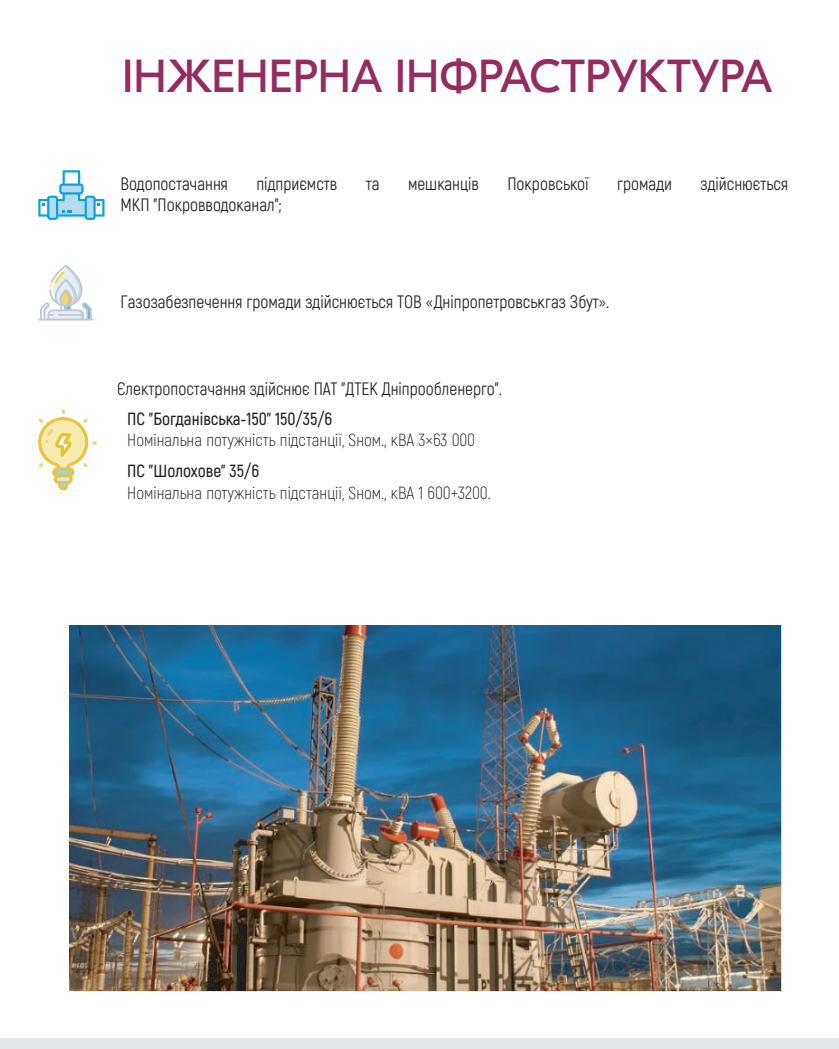
<style>
.page{position:relative;width:839px;height:1049px;background:#fff}
.page>*{position:absolute;margin:0;border:0;box-sizing:border-box;transform-origin:0 0}
.t1{font:46.25px "GT Eesti Pro Display";color:#942c61}
.t2{font:17.5px "Akrobat";color:#232224}
.t3{font:300 17.5px "Akrobat";color:#232224}
.t4{font:17.5px "Akrobat";color:#222423}
.t5{font:600 17.5px "Akrobat";color:#232224}
</style>
<div class="page">
<div style="left:0;top:1038px;width:839px;height:11px;background:#e2e5e9"></div>
<svg style="left:38px;top:170px;width:66px;height:50px"></svg>
<svg style="left:38px;top:409px;width:59px;height:81px"></svg>
<svg style="left:38px;top:265px;width:56px;height:55px"></svg>
<img style="left:69px;top:625px;width:713px;height:366px">
<h1 class="t1" style="left:122px;top:51px;width:652px">ІНЖЕНЕРНА ІНФРАСТРУКТУРА</h1>
<p class="t2" style="left:121px;top:173px;width:109px">Водопостачання</p>
<p class="t2" style="left:256px;top:173px;width:82px">підприємств</p>
<p class="t2" style="left:366px;top:173px;width:15px">та</p>
<p class="t2" style="left:408px;top:173px;width:72px">мешканців</p>
<p class="t2" style="left:507px;top:173px;width:83px">Покровської</p>
<p class="t2" style="left:617px;top:173px;width:57px">громади</p>
<p class="t2" style="left:700px;top:173px;width:89px">здійснюється</p>
<p class="t2" style="left:121px;top:195px;width:162px">МКП "Покровводоканал";</p>
<p class="t2" style="left:121px;top:291px;width:490px">Газозабезпечення громади здійснюється ТОВ «Дніпропетровськгаз Збут».</p>
<p class="t4" style="left:117px;top:378px;width:386px">Єлектропостачання здійснює ПАТ "ДТЕК Дніпрообленерго".</p>
<p class="t5" style="left:127px;top:408px;width:207px">ПС "Богданівська-150" 150/35/6</p>
<p class="t3" style="left:127px;top:430px;width:349px">Номінальна потужність підстанції, Sном., кВА 3×63 000</p>
<p class="t5" style="left:127px;top:461px;width:133px">ПС "Шолохове" 35/6</p>
<p class="t3" style="left:127px;top:482px;width:365px">Номінальна потужність підстанції, Sном., кВА 1 600+3200.</p>
</div>
